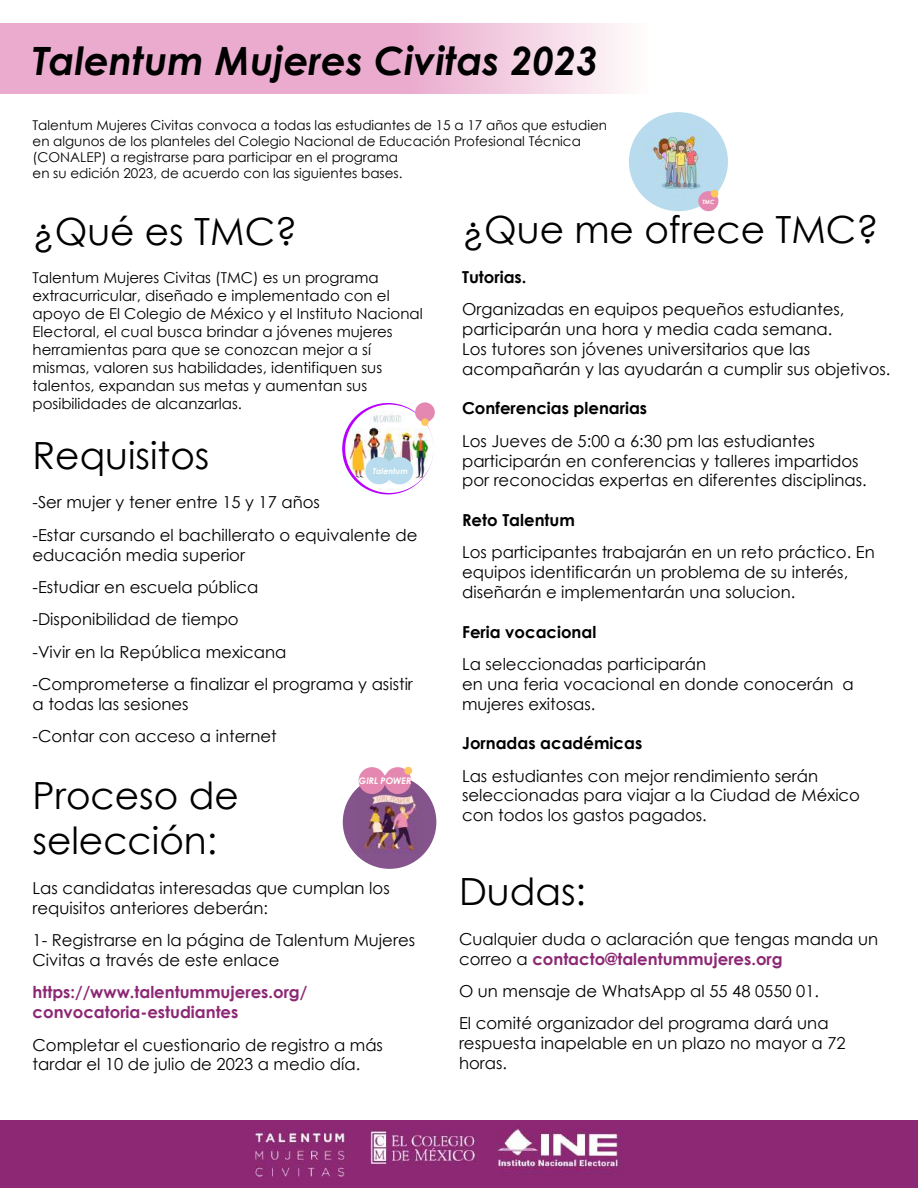
<style>
.page{position:relative;width:918px;height:1188px;background:#fff}
.page>*{position:absolute;margin:0;border:0;box-sizing:border-box;transform-origin:0 0}
.t1{font:italic 700 39px "Century Gothic";color:#000}
.t2{font:37.5px/45px "Century Gothic";color:#000}
.t3{font:16.5px/19.8px "Century Gothic";color:#000}
.t4{font:700 16.5px "Century Gothic";color:#000}
.t5{font:700 16.5px/19.8px "Century Gothic";color:#8c2874}
.t6{font:15px/18px "Century Gothic";color:#000}
.t7{font:13.5px/16.2px "Century Gothic";color:#000}
.t8{font:italic 700 9px "Century Gothic";color:#fffffc}
.t9{font:italic 700 7.95px "Century Gothic";color:#fffffc}
.t10{font:italic 700 5.85px "Century Gothic";color:#fffffc}
.s1{font-weight:700;color:#8c2874}
</style>
<div class="page">
<div style="left:0;top:1121px;width:918px;height:67px;background:#8c2874"></div>
<svg style="left:0;top:24px;width:623px;height:69px;background:#edb7d4"></svg>
<img style="left:342px;top:403px;width:92px;height:92px">
<hr style="left:375px;top:484px;width:27px;height:3px;background:#fff">
<div style="left:415px;top:402px;width:20px;height:20px;background:#e488b1;border-radius:50%"></div>
<div style="left:421px;top:418px;width:8px;height:8px;background:#fcc75f;border-radius:50%"></div>
<div style="left:365px;top:457px;width:28px;height:27px;background:#b8dbed;border-radius:50%"></div>
<div style="left:386px;top:457px;width:27px;height:27px;background:#b8dbed;border-radius:50%"></div>
<div style="left:629px;top:112px;width:99px;height:99px;background:#b8dbed;border-radius:50%"></div>
<img style="left:644px;top:127px;width:69px;height:65px">
<div style="left:698px;top:191px;width:20px;height:20px;background:#e488b1;border-radius:50%"></div>
<div style="left:711px;top:190px;width:7px;height:7px;background:#fcc75f;border-radius:50%"></div>
<div style="left:667px;top:189px;width:23px;height:5px;background:#b8dbed"></div>
<div style="left:343px;top:775px;width:93px;height:94px;background:#85548c;border-radius:50%"></div>
<img style="left:362px;top:791px;width:55px;height:63px">
<img style="left:255px;top:1129px;width:369px;height:48px">
<div style="left:359px;top:767px;width:27px;height:27px;background:#e488b1;border-radius:50%"></div>
<div style="left:384px;top:767px;width:27px;height:27px;background:#e488b1;border-radius:50%"></div>
<div style="left:404px;top:767px;width:8px;height:8px;background:#fcc75f;border-radius:50%"></div>
<h1 class="t1" style="left:33px;top:31px;width:567px">Talentum Mujeres Civitas 2023</h1>
<p class="t7" style="left:33px;top:117px;width:576px">Talentum Mujeres Civitas convoca a todas las estudiantes de 15 a 17 años que estudien en algunos de los planteles del Colegio Nacional de Educación Profesional Técnica (CONALEP) a registrarse para participar en el programa<br>en su edición 2023, de acuerdo con las siguientes bases.</p>
<p class="t10" style="left:702px;top:197px;width:14px">TMC</p>
<h2 class="t2" style="left:33px;top:208px;width:266px">¿Qué es TMC?</h2>
<p class="t6" style="left:33px;top:268px;width:392px">Talentum Mujeres Civitas (TMC) es un programa extracurricular, diseñado e implementado con el apoyo de El Colegio de México y el Instituto Nacional Electoral, el cual busca brindar a jóvenes mujeres herramientas para que se conozcan mejor a sí mismas, valoren sus habilidades, identifiquen sus talentos, expandan sus metas y aumentan sus posibilidades de alcanzarlas.</p>
<h2 class="t2" style="left:33px;top:432px;width:178px">Requisitos</h2>
<p class="t3" style="left:33px;top:486px;width:387px;line-height:32.4px">-Ser mujer y tener entre 15 y 17 años<br>-Estar cursando el bachillerato o equivalente de</p>
<p class="t3" style="left:33px;top:538px;width:382px;line-height:32.4px">educación media superior<br>-Estudiar en escuela pública<br>-Disponibilidad de tiempo<br>-Vivir en la República mexicana -Comprometerse a finalizar el programa y asistir</p>
<p class="t3" style="left:33px;top:688px;width:246px;line-height:32.4px">a todas las sesiones<br>-Contar con acceso a internet</p>
<p class="t9" style="left:373px;top:465px;width:37px">Talentum</p>
<p class="t8" style="left:359px;top:774px;width:54px">GIRL POWER</p>
<h2 class="t2" style="left:33px;top:773px;width:208px">Proceso de selección:</h2>
<p class="t3" style="left:33px;top:878px;width:359px">Las candidatas interesadas que cumplan los requisitos anteriores deberán:</p>
<p class="t3" style="left:33px;top:930px;width:384px">1- Registrarse en la página de Talentum Mujeres<br>Civitas a través de este enlace</p>
<p class="t5" style="left:33px;top:982px;width:276px">https://www.talentummujeres.org/ convocatoria-estudiantes</p>
<p class="t3" style="left:33px;top:1034px;width:352px">Completar el cuestionario de registro a más tardar el 10 de julio de 2023 a medio día.</p>
<h2 class="t2" style="left:462px;top:207px;width:418px">¿Que me ofrece TMC?</h2>
<p class="t4" style="left:462px;top:265px;width:66px">Tutorias.</p>
<p class="t3" style="left:462px;top:299px;width:430px">Organizadas en equipos pequeños estudiantes, participarán una hora y media cada semana.<br>Los tutores son jóvenes universitarios que las acompañarán y las ayudarán a cumplir sus objetivos.</p>
<p class="t4" style="left:462px;top:396px;width:187px">Conferencias plenarias</p>
<p class="t3" style="left:462px;top:431px;width:406px">Los Jueves de 5:00 a 6:30 pm las estudiantes participarán en conferencias y talleres impartidos por reconocidas expertas en diferentes disciplinas.</p>
<p class="t4" style="left:462px;top:508px;width:114px">Reto Talentum</p>
<p class="t3" style="left:462px;top:542px;width:414px">Los participantes trabajarán en un reto práctico. En equipos identificarán un problema de su interés, diseñarán e implementarán una solucion.</p>
<p class="t4" style="left:462px;top:619px;width:136px">Feria vocacional</p>
<p class="t3" style="left:462px;top:654px;width:393px">La seleccionadas participarán<br>en una feria vocacional en donde conocerán a mujeres exitosas.</p>
<p class="t4" style="left:462px;top:731px;width:182px">Jornadas académicas</p>
<p class="t3" style="left:462px;top:766px;width:400px">Las estudiantes con mejor rendimiento serán seleccionadas para viajar a la Ciudad de México con todos los gastos pagados.</p>
<h2 class="t2" style="left:459px;top:869px;width:128px">Dudas:</h2>
<p class="t3" style="left:459px;top:929px;width:421px">Cualquier duda o aclaración que tengas manda un correo a <span class="s1">contacto@talentummujeres.org</span></p>
<p class="t3" style="left:459px;top:975px;width:371px;line-height:32.4px">O un mensaje de WhatsApp al 55 48 0550 01.<br>El comité organizador del programa dará una</p>
<p class="t3" style="left:459px;top:1033px;width:388px">respuesta inapelable en un plazo no mayor a 72 horas.</p>
</div>
